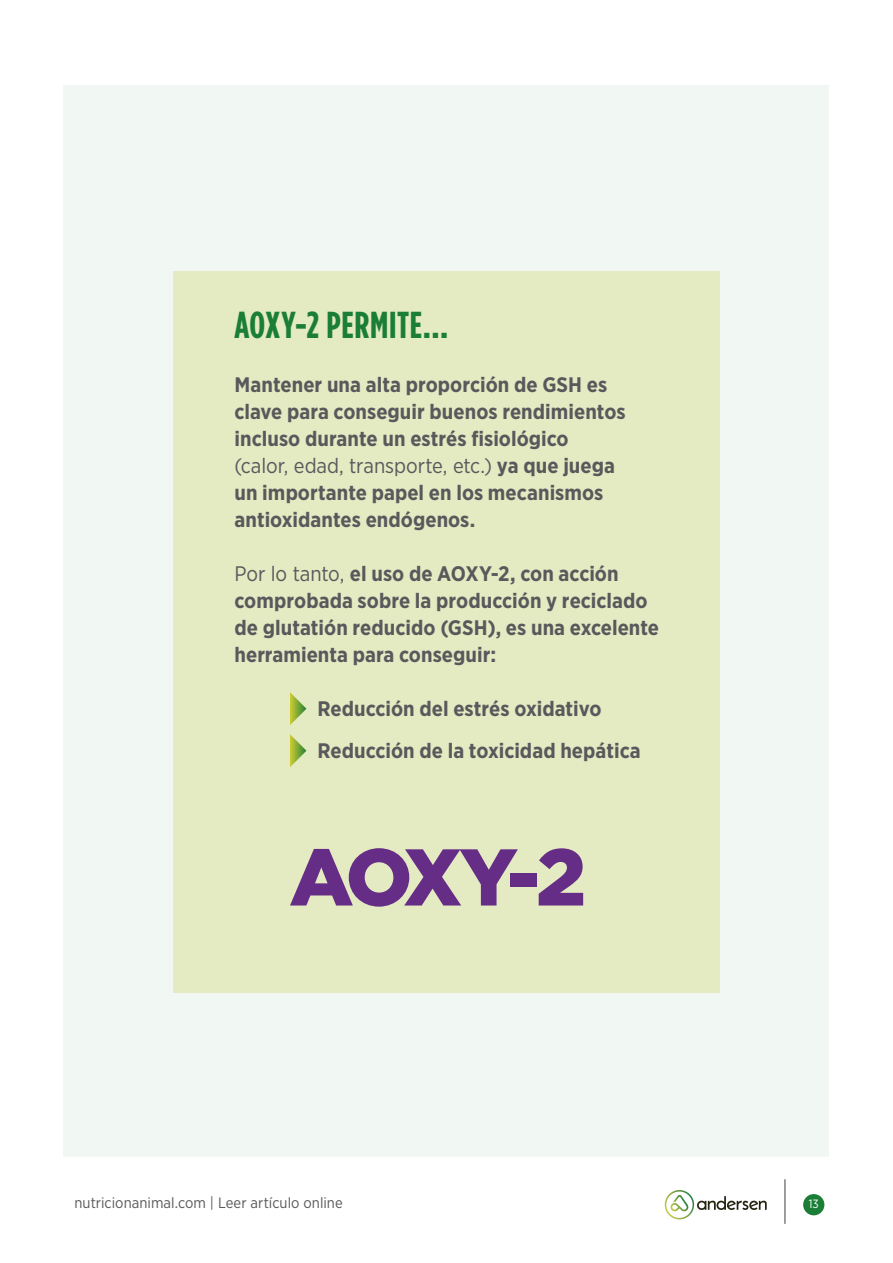
<style>
.page{position:relative;width:893px;height:1263px;background:#fff}
.page>*{position:absolute;margin:0;border:0;box-sizing:border-box;transform-origin:0 0}
.t1{font:700 37.5px "Gotham Condensed";letter-spacing:.015em;color:#1b7e37}
.Online_txt{font:700 21px/27px "Gotham Narrow";color:#59595c}
.t2{font:15px "Gotham Narrow";letter-spacing:.005em;color:#59595c}
.t3{font:12px "Gotham Narrow";color:#fff}
.s1{font-weight:400}
</style>
<div class="page">
<div style="left:803px;top:1194px;width:21px;height:21px;background:#1b7e37;border-radius:50%"></div>
<hr style="left:784px;top:1179px;width:2px;height:45px;background:#808080">
<div style="left:64px;top:85px;width:765px;height:1071px;background:#f1f7f3"></div>
<svg style="left:665px;top:1190px;width:102px;height:29px"></svg>
<div style="left:173px;top:271px;width:547px;height:721px;background:#e4eac2"></div>
<svg style="left:290px;top:692px;width:16px;height:33px"></svg>
<svg style="left:290px;top:734px;width:16px;height:33px"></svg>
<svg style="left:290px;top:848px;width:228px;height:59px"></svg>
<div style="left:510px;top:874px;width:27px;height:13px;background:#652d86"></div>
<svg style="left:539px;top:848px;width:44px;height:57px"></svg>
<p class="t1" style="left:234px;top:303px;width:215px">AOXY-2 PERMITE...</p>
<p class="Online_txt" style="left:234px;top:371px;width:393px">Mantener una alta proporción de GSH es clave para conseguir buenos rendimientos incluso durante un estrés fisiológico <span class="s1">(calor, edad, transporte, etc.)</span> ya que juega un importante papel en los mecanismos antioxidantes endógenos.</p>
<p class="Online_txt" style="left:234px;top:560px;width:426px"><span class="s1">Por lo tanto,</span> el uso de AOXY-2, con acción comprobada sobre la producción y reciclado de glutatión reducido (GSH), es una excelente herramienta para conseguir:</p>
<p class="Online_txt" style="left:317px;top:695px;width:286px">Reducción del estrés oxidativo</p>
<p class="Online_txt" style="left:317px;top:737px;width:325px">Reducción de la toxicidad hepática</p>
<p class="t2" style="left:74px;top:1193px;width:270px">nutricionanimal.com | Leer artículo online</p>
<p class="t3" style="left:809px;top:1197px;width:12px">13</p>
</div>
